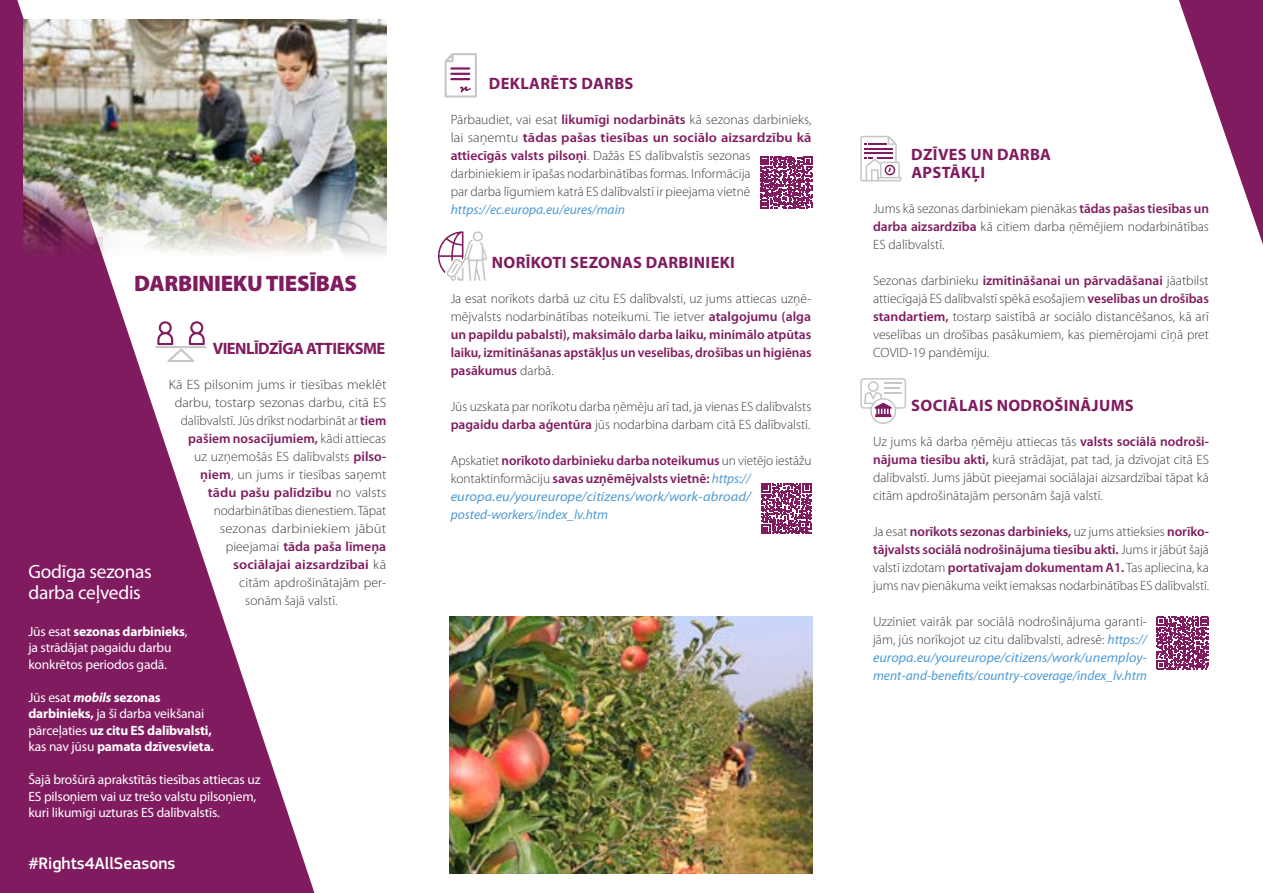
<style>
.page{position:relative;width:1263px;height:893px;background:#fff}
.page>*{position:absolute;margin:0;border:0;box-sizing:border-box;transform-origin:0 0}
.t1{font:900 22.5px "Myriad Pro";letter-spacing:-.015em;color:#801b5f}
.t2{font:19.35px/20.7px "Myriad Pro";letter-spacing:-.015em;color:#fff}
.t3{font:500 17.25px "EC Square Sans Pro";color:#fff}
.t4{font:700 16.5px/18px "Myriad Pro";letter-spacing:.02em;color:#801b5f}
.t5{font:700 16.5px "Myriad Pro";letter-spacing:-.03em;color:#801b5f}
.t6{font:300 13.5px/18px "Myriad Pro";color:#3c3c3b;text-align:justify}
.t7{font:italic 13.5px/18px "Myriad Pro";color:#4d9ad4}
.t8{font:600 13.5px/18px "Myriad Pro";color:#801b5f;text-align:justify}
.t9{font:13.5px/16.5px "Myriad Pro";letter-spacing:-.015em;color:#fff}
.t10{font:700 13.5px/16.5px "Myriad Pro";letter-spacing:-.015em;color:#fff}
.t11{font:300 13.5px "Myriad Pro";color:#3c3c3b;scale:1.05 1}
.t12{font:600 13.5px "Myriad Pro";color:#801b5f;scale:1.05 1}
.t13{font:300 13.5px "Myriad Pro";color:#3c3c3b;scale:1.08 1}
.t14{font:600 13.5px "Myriad Pro";color:#801b5f;scale:1.06 1}
.s1{font-weight:600;color:#801b5f}
.s2{font-weight:300;color:#3c3c3b}
.s3{font-weight:700}
.s4{font-weight:400}
.s5{font-style:italic}
.s6{font-weight:300;font-style:normal;color:#3c3c3b}
.s7{font-weight:600;font-style:normal;color:#801b5f}
</style>
<div class="page">
<svg style="left:0;top:0;width:315px;height:893px;fill:#801b5f"></svg>
<svg style="left:1179px;top:0;width:84px;height:245px"></svg>
<img style="left:24px;top:19px;width:363px;height:238px">
<img style="left:449px;top:616px;width:363px;height:258px">
<svg style="left:445px;top:53px;width:32px;height:45px"></svg>
<svg style="left:437px;top:231px;width:50px;height:50px"></svg>
<svg style="left:860px;top:136px;width:41px;height:45px"></svg>
<svg style="left:860px;top:378px;width:46px;height:46px"></svg>
<svg style="left:155px;top:321px;width:52px;height:41px"></svg>
<svg style="left:760px;top:156px;width:53px;height:53px"></svg>
<svg style="left:761px;top:483px;width:51px;height:51px"></svg>
<svg style="left:1156px;top:617px;width:53px;height:52px"></svg>
<h1 class="t1" style="left:134px;top:271px;width:224px">DARBINIEKU TIESĪBAS</h1>
<p class="t5" style="left:213px;top:339px;width:174px">VIENLĪDZĪGA ATTIEKSME</p>
<p class="t11" style="left:169px;top:377px;width:209px">Kā ES pilsonim jums ir tiesības meklēt</p>
<p class="t11" style="left:175px;top:395px;width:203px">darbu, tostarp sezonas darbu, citā ES</p>
<p class="t6" style="left:181px;top:411px;width:207px">dalībvalstī. Jūs drīkst nodarbināt ar <span class="s1">tiem</span></p>
<p class="t8" style="left:188px;top:429px;width:200px">pašiem nosacījumiem, <span class="s2">kādi attiecas</span></p>
<p class="t6" style="left:194px;top:447px;width:194px">uz uzņemošās ES dalībvalsts <span class="s1">pilso-</span></p>
<p class="t6" style="left:200px;top:465px;width:188px"><span class="s1">ņiem</span>, un jums ir tiesības saņemt</p>
<p class="t12" style="left:208px;top:485px;width:172px">tādu pašu palīdzību <span class="s2">no valsts</span></p>
<p class="t6" style="left:214px;top:501px;width:174px">nodarbinātības dienestiem. Tāpat</p>
<p class="t13" style="left:220px;top:521px;width:156px">sezonas darbiniekiem jābūt</p>
<p class="t8" style="left:226px;top:537px;width:162px"><span class="s2">pieejamai</span> tāda paša līmeņa</p>
<p class="t14" style="left:233px;top:557px;width:146px">sociālajai aizsardzībai <span class="s2">kā</span></p>
<p class="t6" style="left:239px;top:573px;width:149px">citām apdrošinātajām per-</p>
<p class="t6" style="left:245px;top:591px;width:94px">sonām šajā valstī.</p>
<h2 class="t2" style="left:28px;top:562px;width:125px">Godīga sezonas darba ceļvedis</h2>
<p class="t9" style="left:28px;top:623px;width:161px">Jūs esat <span class="s3">sezonas darbinieks</span>, ja strādājat pagaidu darbu konkrētos periodos gadā.</p>
<p class="t10" style="left:28px;top:689px;width:187px"><span class="s4">Jūs esat</span> <span class="s5">mobils</span> sezonas darbinieks, <span class="s4">ja šī darba veikšanai pārceļaties</span> uz citu ES dalībvalsti, <span class="s4">kas nav jūsu</span> pamata dzīvesvieta.</p>
<p class="t9" style="left:28px;top:772px;width:234px">Šajā brošūrā aprakstītās tiesības attiecas uz<br>ES pilsoņiem vai uz trešo valstu pilsoņiem, kuri likumīgi uzturas ES dalībvalstīs.</p>
<p class="t3" style="left:28px;top:854px;width:149px">#Rights4AllSeasons</p>
<p class="t4" style="left:489px;top:75px;width:146px">DEKLARĒTS DARBS</p>
<p class="t6" style="left:451px;top:111px;width:362px;text-align:left">Pārbaudiet, vai esat <span class="s1">likumīgi nodarbināts</span> kā sezonas darbinieks, lai saņemtu <span class="s1">tādas pašas tiesības un sociālo aizsardzību kā attiecīgās valsts pilsoņi</span>. Dažās ES dalībvalstīs sezonas darbiniekiem ir īpašas nodarbinātības formas. Informācija<br>par darba līgumiem katrā ES dalībvalstī ir pieejama vietnē</p>
<p class="t7" style="left:451px;top:201px;width:176px">https://ec.europa.eu/eures/main</p>
<p class="t4" style="left:492px;top:254px;width:245px">NORĪKOTI SEZONAS DARBINIEKI</p>
<p class="t8" style="left:451px;top:290px;width:362px"><span class="s2">Ja esat norīkots darbā uz citu ES dalībvalsti, uz jums attiecas uzņē&shy;mējvalsts nodarbinātības noteikumi. Tie ietver</span> atalgojumu (alga un papildu pabalsti), maksimālo darba laiku, minimālo atpūtas laiku, izmitināšanas apstākļus un veselības, drošības un higiēnas pasākumus <span class="s2">darbā.</span></p>
<p class="t6" style="left:451px;top:398px;width:362px">Jūs uzskata par norīkotu darba ņēmēju arī tad, ja vienas ES dalībvalsts <span class="s1">pagaidu darba aģentūra</span> jūs nodarbina darbam citā ES dalībvalstī.</p>
<p class="t7" style="left:451px;top:452px;width:362px"><span class="s6">Apskatiet</span> <span class="s7">norīkoto darbinieku darba noteikumus</span> <span class="s6">un vietējo iestāžu kontaktinformāciju</span> <span class="s7">savas uzņēmējvalsts vietnē:</span> https:// europa.eu/youreurope/citizens/work/work-abroad/ posted-workers/index_lv.htm</p>
<p class="t4" style="left:911px;top:146px;width:141px">DZĪVES UN DARBA<br>APSTĀKĻI</p>
<p class="t6" style="left:873px;top:200px;width:337px">Jums kā sezonas darbiniekam pienākas <span class="s1">tādas pašas tiesības un darba aizsardzība</span> kā citiem darba ņēmējiem nodarbinātības ES dalībvalstī.</p>
<p class="t6" style="left:873px;top:272px;width:337px">Sezonas darbinieku <span class="s1">izmitināšanai un pārvadāšanai</span> jāatbilst attiecīgajā ES dalībvalstī spēkā esošajiem <span class="s1">veselības un drošības standartiem,</span> tostarp saistībā ar sociālo distancēšanos, kā arī veselības un drošības pasākumiem, kas piemērojami cīņā pret COVID-19 pandēmiju.</p>
<p class="t4" style="left:911px;top:397px;width:224px">SOCIĀLAIS NODROŠINĀJUMS</p>
<p class="t6" style="left:873px;top:433px;width:337px">Uz jums kā darba ņēmēju attiecas tās <span class="s1">valsts sociālā nodroši&shy;nājuma tiesību akti,</span> kurā strādājat, pat tad, ja dzīvojat citā ES dalībvalstī. Jums jābūt pieejamai sociālajai aizsardzībai tāpat kā citām apdrošinātajām personām šajā valstī.</p>
<p class="t6" style="left:873px;top:523px;width:338px">Ja esat <span class="s1">norīkots sezonas darbinieks,</span> uz jums attieksies <span class="s1">norīko&shy;tājvalsts sociālā nodrošinājuma tiesību akti.</span> Jums ir jābūt šajā valstī izdotam <span class="s1">portatīvajam dokumentam A1.</span> Tas apliecina, ka jums nav pienākuma veikt iemaksas nodarbinātības ES dalībvalstī.</p>
<p class="t7" style="left:873px;top:613px;width:275px;text-align:justify"><span class="s6">Uzziniet vairāk par sociālā nodrošinājuma garanti&shy;jām, jūs norīkojot uz citu dalībvalsti, adresē:</span> https:// europa.eu/youreurope/citizens/work/unemploy&shy;ment-and-benefits/country-coverage/index_lv.htm</p>
</div>
